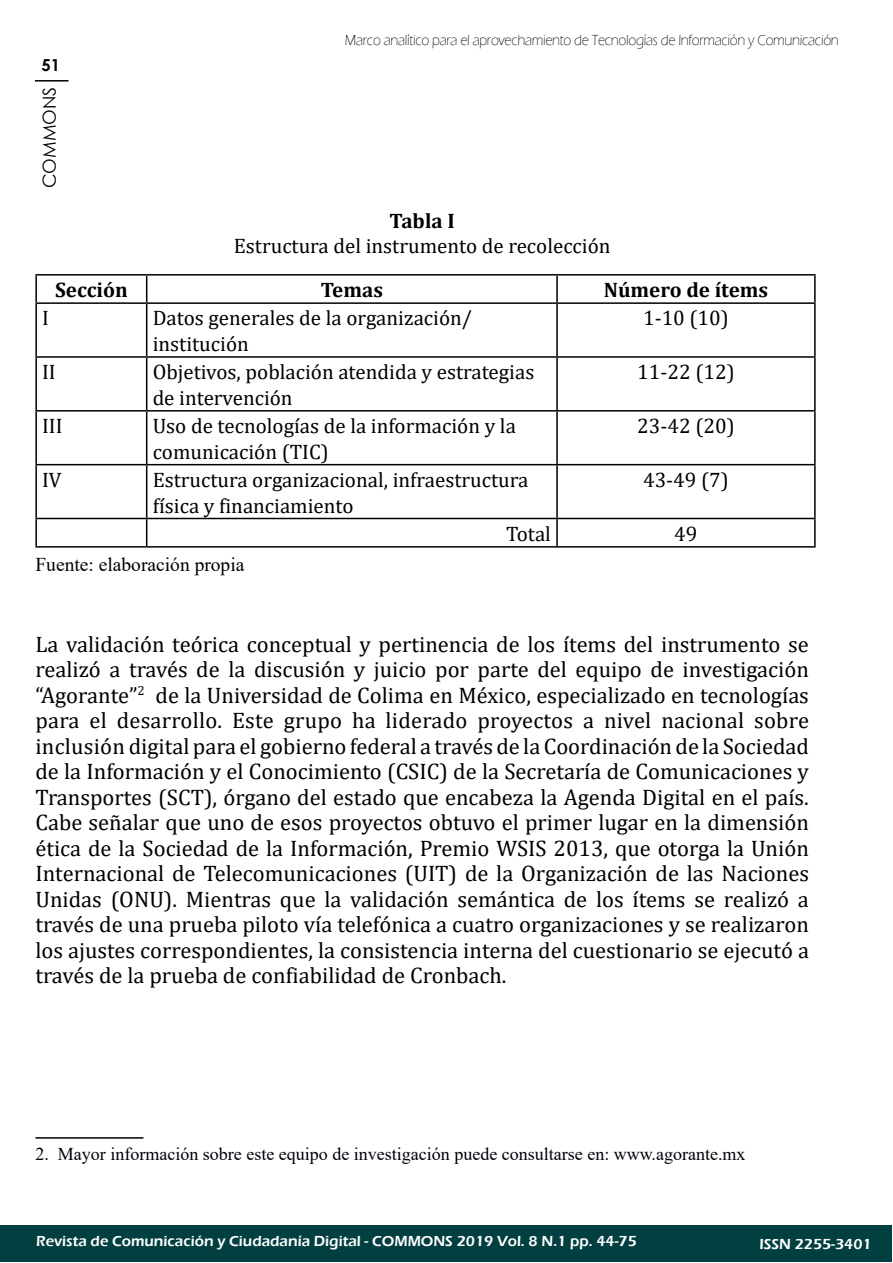
<style>
.page{position:relative;width:893px;height:1263px;background:#fff}
.page>*{position:absolute;margin:0;border:0;box-sizing:border-box;transform-origin:0 0}
.t1{font:22.5px/25.5px "Cambria";color:#000;text-align:justify}
.t2{font:21px/25.5px "Cambria";color:#000}
.t3{font:700 21px "Cambria";color:#000}
.t4{font:19.5px "Times New Roman";color:#00000a}
.t5{font:18px "Times New Roman";color:#00000a}
.t6{font:18px "Century Gothic";color:#000}
.t7{font:700 16.5px "Century Gothic";color:#000}
.t8{font:600 15px "Eras ITC";color:#fff}
.t9{font:300 15px "Eras ITC";letter-spacing:-.02em;color:#000;scale:.93 1}
</style>
<div class="page">
<hr style="left:35px;top:80px;width:34px;height:2px;background:#020000">
<div style="left:1px;top:1225px;width:891px;height:37px;background:#023f40"></div>
<hr style="left:35px;top:274px;width:112px;height:2px;background:#000">
<hr style="left:35px;top:276px;width:2px;height:26px;background:#000">
<hr style="left:147px;top:274px;width:410px;height:2px;background:#000">
<svg style="left:146px;top:276px;width:1px;height:26px"></svg>
<hr style="left:557px;top:274px;width:259px;height:2px;background:#000">
<hr style="left:556px;top:276px;width:2px;height:26px;background:#000">
<hr style="left:814px;top:276px;width:2px;height:26px;background:#000">
<hr style="left:35px;top:302px;width:112px;height:2px;background:#000">
<hr style="left:35px;top:304px;width:2px;height:52px;background:#000">
<hr style="left:147px;top:302px;width:410px;height:2px;background:#000">
<hr style="left:146px;top:304px;width:1px;height:52px;background:#000">
<hr style="left:557px;top:302px;width:259px;height:2px;background:#000">
<hr style="left:556px;top:304px;width:2px;height:52px;background:#000">
<hr style="left:814px;top:304px;width:2px;height:52px;background:#000">
<hr style="left:35px;top:356px;width:112px;height:2px;background:#000">
<hr style="left:35px;top:358px;width:2px;height:52px;background:#000">
<hr style="left:147px;top:356px;width:410px;height:2px;background:#000">
<hr style="left:146px;top:358px;width:1px;height:52px;background:#000">
<hr style="left:557px;top:356px;width:259px;height:2px;background:#000">
<hr style="left:556px;top:358px;width:2px;height:52px;background:#000">
<hr style="left:814px;top:358px;width:2px;height:52px;background:#000">
<hr style="left:35px;top:410px;width:112px;height:2px;background:#000">
<hr style="left:35px;top:412px;width:2px;height:52px;background:#000">
<hr style="left:147px;top:410px;width:410px;height:2px;background:#000">
<hr style="left:146px;top:412px;width:1px;height:52px;background:#000">
<hr style="left:557px;top:410px;width:259px;height:2px;background:#000">
<hr style="left:556px;top:412px;width:2px;height:52px;background:#000">
<hr style="left:814px;top:412px;width:2px;height:52px;background:#000">
<hr style="left:35px;top:464px;width:112px;height:1px;background:#000">
<hr style="left:35px;top:465px;width:2px;height:53px;background:#000">
<hr style="left:147px;top:464px;width:410px;height:1px;background:#000">
<hr style="left:146px;top:465px;width:1px;height:53px;background:#000">
<hr style="left:557px;top:464px;width:259px;height:1px;background:#000">
<hr style="left:556px;top:465px;width:2px;height:53px;background:#000">
<hr style="left:814px;top:465px;width:2px;height:53px;background:#000">
<hr style="left:35px;top:518px;width:112px;height:1px;background:#000">
<hr style="left:35px;top:519px;width:2px;height:27px;background:#000">
<hr style="left:147px;top:518px;width:410px;height:1px;background:#000">
<svg style="left:146px;top:519px;width:1px;height:27px"></svg>
<hr style="left:557px;top:518px;width:259px;height:1px;background:#000">
<hr style="left:556px;top:519px;width:2px;height:27px;background:#000">
<hr style="left:814px;top:519px;width:2px;height:27px;background:#000">
<hr style="left:35px;top:546px;width:112px;height:2px;background:#000">
<hr style="left:147px;top:546px;width:410px;height:2px;background:#000">
<hr style="left:557px;top:546px;width:259px;height:2px;background:#000">
<hr style="left:35px;top:1137px;width:108px;height:2px;background:#000">
<p class="t7" style="left:42px;top:52px;width:20px">51</p>
<p class="t6" style="left:37px;top:188px;width:103px;rotate:-90deg">COMMONS</p>
<p class="t9" style="left:345px;top:32px;width:533px">Marco analítico para el aprovechamiento de Tecnologías de Información y Comunicación</p>
<p class="t3" style="left:390px;top:206px;width:67px">Tabla I</p>
<p class="t2" style="left:234px;top:233px;width:378px">Estructura del instrumento de recolección</p>
<p class="t3" style="left:55px;top:275px;width:74px">Sección</p>
<p class="t3" style="left:321px;top:275px;width:64px">Temas</p>
<p class="t3" style="left:604px;top:275px;width:166px">Número de ítems</p>
<p class="t2" style="left:42px;top:305px;width:8px">I</p>
<p class="t2" style="left:153px;top:305px;width:321px">Datos generales de la organización/ institución</p>
<p class="t2" style="left:643px;top:305px;width:87px">1-10 (10)</p>
<p class="t2" style="left:42px;top:359px;width:15px">II</p>
<p class="t2" style="left:153px;top:359px;width:383px">Objetivos, población atendida y estrategias de intervención</p>
<p class="t2" style="left:637px;top:359px;width:99px">11-22 (12)</p>
<p class="t2" style="left:42px;top:413px;width:22px">III</p>
<p class="t2" style="left:153px;top:413px;width:365px">Uso de tecnologías de la información y la comunicación (TIC)</p>
<p class="t2" style="left:637px;top:413px;width:99px">23-42 (20)</p>
<p class="t2" style="left:42px;top:467px;width:21px">IV</p>
<p class="t2" style="left:153px;top:467px;width:377px">Estructura organizacional, infraestructura física y financiamiento</p>
<p class="t2" style="left:643px;top:467px;width:87px">43-49 (7)</p>
<p class="t2" style="left:506px;top:521px;width:46px">Total</p>
<p class="t2" style="left:674px;top:521px;width:25px">49</p>
<p class="t4" style="left:35px;top:550px;width:211px">Fuente: elaboración propia</p>
<p class="t1" style="left:35px;top:631px;width:775px">La validación teórica conceptual y pertinencia de los ítems del instrumento se realizó a través de la discusión y juicio por parte del equipo de investigación “Agorante”<sup>2</sup> de la Universidad de Colima en México, especializado en tecnologías para el desarrollo. Este grupo ha liderado proyectos a nivel nacional sobre inclusión digital para el gobierno federal a través de la Coordinación de la Sociedad de la Información y el Conocimiento (CSIC) de la Secretaría de Comunicaciones y Transportes (SCT), órgano del estado que encabeza la Agenda Digital en el país.<br>Cabe señalar que uno de esos proyectos obtuvo el primer lugar en la dimensión ética de la Sociedad de la Información, Premio WSIS 2013, que otorga la Unión Internacional de Telecomunicaciones (UIT) de la Organización de las Naciones Unidas (ONU). Mientras que la validación semántica de los ítems se realizó a través de una prueba piloto vía telefónica a cuatro organizaciones y se realizaron los ajustes correspondientes, la consistencia interna del cuestionario se ejecutó a través de la prueba de confiabilidad de Cronbach.</p>
<p class="t5" style="left:35px;top:1141px;width:712px">2. Mayor información sobre este equipo de investigación puede consultarse en: www.agorante.mx</p>
<p class="t8" style="left:36px;top:1232px;width:602px">Revista de Comunicación y Ciudadanía Digital - COMMONS 2019 Vol. 8 N.1 pp. 44-75</p>
<p class="t8" style="left:759px;top:1235px;width:114px">ISSN 2255-3401</p>
</div>
